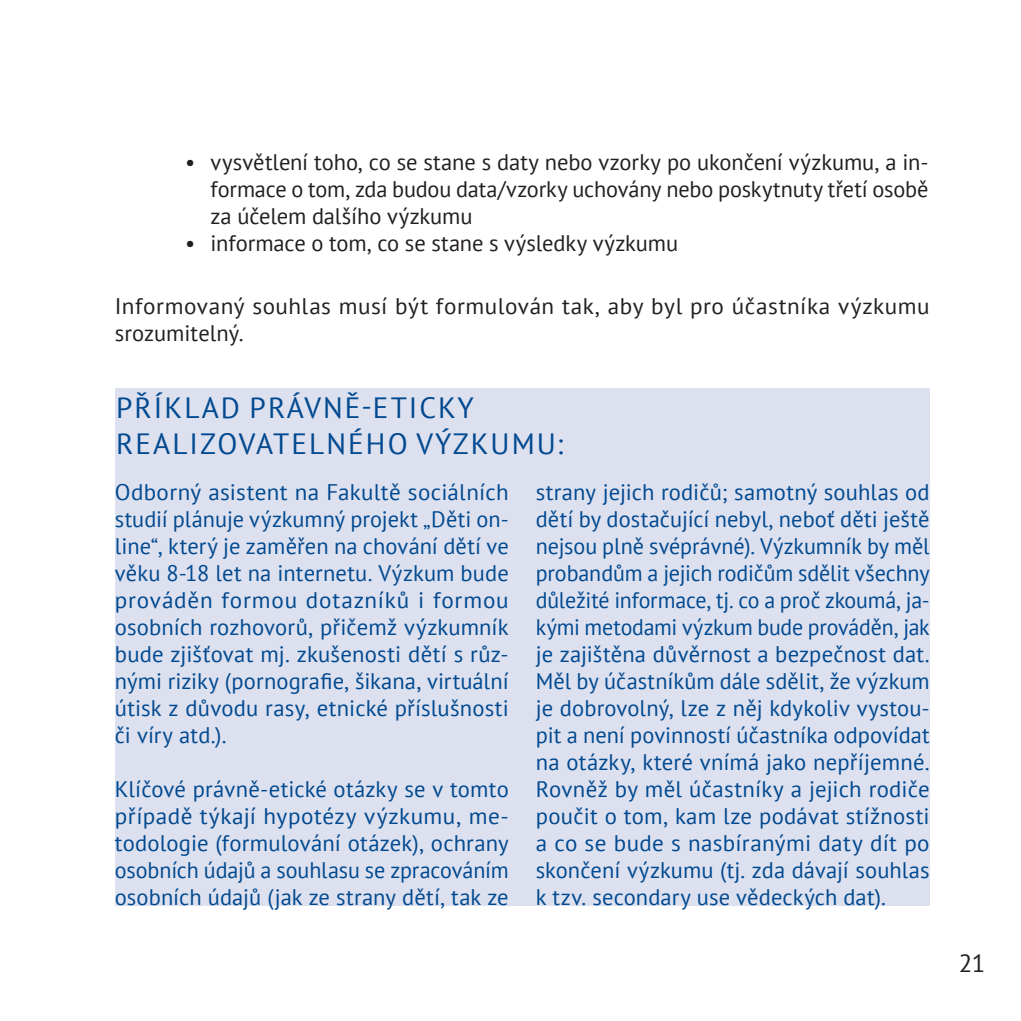
<style>
.page{position:relative;width:1021px;height:1021px;background:#fff}
.page>*{position:absolute;margin:0;border:0;box-sizing:border-box;transform-origin:0 0}
.H2_CZ{font:29.25px/35.1px "PT Sans";letter-spacing:.07em;color:#014990}
.t1{font:24.75px "PT Sans";color:#231f20}
.text_CZ{font:22.5px/27px "PT Sans";letter-spacing:.005em;color:#014990;text-align:justify}
.bullets_CZ{font:22.5px/27px "PT Sans";letter-spacing:-.005em;color:#231f20;text-align:justify}
.text_CZ-2{font:22.5px/27px "PT Sans";letter-spacing:.02em;color:#231f20}
</style>
<div class="page">
<div style="left:115px;top:388px;width:814px;height:518px;background:#dde1ef"></div>
<p class="bullets_CZ" style="left:210px;top:148px;width:719px;text-indent:-26px">• vysvětlení toho, co se stane s daty nebo vzorky po ukončení výzkumu, a in&shy;formace o tom, zda budou data/vzorky uchovány nebo poskytnuty třetí osobě za účelem dalšího výzkumu</p>
<p class="bullets_CZ" style="left:185px;top:229px;width:494px">• informace o tom, co se stane s výsledky výzkumu</p>
<p class="text_CZ-2" style="left:115px;top:292px;width:816px">Informovaný souhlas musí být formulován tak, aby byl pro účastníka výzkumu srozumitelný.</p>
<p class="H2_CZ" style="left:116px;top:390px;width:449px">PŘÍKLAD PRÁVNĚ-ETICKY<br>REALIZOVATELNÉHO VÝZKUMU:</p>
<p class="text_CZ" style="left:115px;top:478px;width:395px">Odborný asistent na Fakultě sociálních studií plánuje výzkumný projekt „Děti on&shy;line“, který je zaměřen na chování dětí ve věku 8-18 let na internetu. Výzkum bude prováděn formou dotazníků i formou osobních rozhovorů, přičemž výzkumník bude zjišťovat mj. zkušenosti dětí s růz&shy;nými riziky (pornografie, šikana, virtuální útisk z důvodu rasy, etnické příslušnosti či víry atd.).</p>
<p class="text_CZ" style="left:115px;top:775px;width:395px">Klíčové právně-etické otázky se v tomto případě týkají hypotézy výzkumu, me&shy;todologie (formulování otázek), ochrany osobních údajů a souhlasu se zpracováním osobních údajů (jak ze strany dětí, tak ze</p>
<p class="text_CZ" style="left:536px;top:478px;width:395px">strany jejich rodičů; samotný souhlas od dětí by dostačující nebyl, neboť děti ještě nejsou plně svéprávné). Výzkumník by měl probandům a jejich rodičům sdělit všechny důležité informace, tj. co a proč zkoumá, ja&shy;kými metodami výzkum bude prováděn, jak je zajištěna důvěrnost a bezpečnost dat.<br>Měl by účastníkům dále sdělit, že výzkum je dobrovolný, lze z něj kdykoliv vystou&shy;pit a není povinností účastníka odpovídat na otázky, které vnímá jako nepříjemné.<br>Rovněž by měl účastníky a jejich rodiče poučit o tom, kam lze podávat stížnosti a co se bude s nasbíranými daty dít po skončení výzkumu (tj. zda dávají souhlas k tzv. secondary use vědeckých dat).</p>
<p class="t1" style="left:958px;top:947px;width:28px">21</p>
</div>
